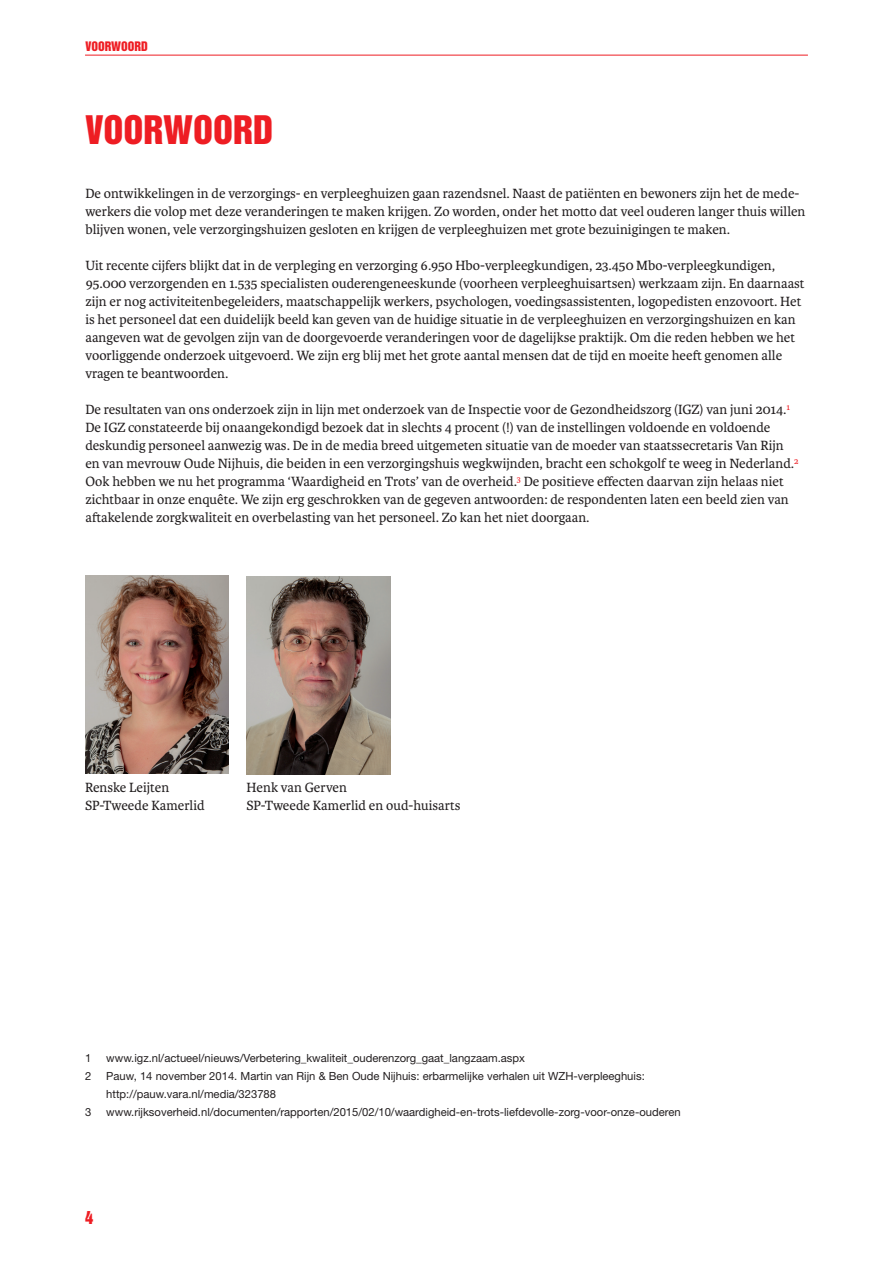
<style>
.page{position:relative;width:893px;height:1263px;background:#fff}
.page>*{position:absolute;margin:0;border:0;box-sizing:border-box;transform-origin:0 0}
.t1{font:36px "Helvetica Inserat LT Std";color:#ee1d23}
.t2{font:16.5px "Helvetica Inserat LT Std";color:#ee1d23}
.t3{font:14.25px/18px "Karmina";color:#231f20}
.t4{font:12px "Helvetica Inserat LT Std";color:#ee1d23}
.t5{font:11.25px/18px "Helvetica Neue LT Std";color:#231f20}
</style>
<div class="page">
<hr style="left:85px;top:55px;width:723px;height:1px;background:#ee1d23">
<img style="left:85px;top:576px;width:144px;height:198px">
<img style="left:247px;top:576px;width:143px;height:198px">
<p class="t4" style="left:85px;top:39px;width:64px">VOORWOORD</p>
<h1 class="t1" style="left:85px;top:108px;width:189px">VOORWOORD</h1>
<p class="t3" style="left:85px;top:185px;width:722px">De ontwikkelingen in de verzorgings- en verpleeghuizen gaan razendsnel. Naast de patiënten en bewoners zijn het de mede&shy;werkers die volop met deze veranderingen te maken krijgen. Zo worden, onder het motto dat veel ouderen langer thuis willen blijven wonen, vele verzorgingshuizen gesloten en krijgen de verpleeghuizen met grote bezuinigingen te maken.</p>
<p class="t3" style="left:85px;top:257px;width:721px">Uit recente cijfers blijkt dat in de verpleging en verzorging 6.950 Hbo-verpleegkundigen, 23.450 Mbo-verpleegkundigen, 95.000 verzorgenden en 1.535 specialisten ouderengeneeskunde (voorheen verpleeghuisartsen) werkzaam zijn. En daarnaast zijn er nog activiteitenbegeleiders, maatschappelijk werkers, psychologen, voedingsassistenten, logopedisten enzovoort. Het is het personeel dat een duidelijk beeld kan geven van de huidige situatie in de verpleeghuizen en verzorgingshuizen en kan aangeven wat de gevolgen zijn van de doorgevoerde veranderingen voor de dagelijkse praktijk. Om die reden hebben we het voorliggende onderzoek uitgevoerd. We zijn erg blij met het grote aantal mensen dat de tijd en moeite heeft genomen alle vragen te beantwoorden.</p>
<p class="t3" style="left:85px;top:401px;width:715px">De resultaten van ons onderzoek zijn in lijn met onderzoek van de Inspectie voor de Gezondheidszorg (IGZ) van juni 2014.<sup>1<br></sup>De IGZ constateerde bij onaangekondigd bezoek dat in slechts 4 procent (!) van de instellingen voldoende en voldoende deskundig personeel aanwezig was. De in de media breed uitgemeten situatie van de moeder van staatssecretaris Van Rijn en van mevrouw Oude Nijhuis, die beiden in een verzorgingshuis wegkwijnden, bracht een schokgolf te weeg in Nederland.<sup>2<br></sup>Ook hebben we nu het programma ‘Waardigheid en Trots’ van de overheid.<sup>3</sup> De positieve effecten daarvan zijn helaas niet zichtbaar in onze enquête. We zijn erg geschrokken van de gegeven antwoorden: de respondenten laten een beeld zien van aftakelende zorgkwaliteit en overbelasting van het personeel. Zo kan het niet doorgaan.</p>
<p class="t3" style="left:85px;top:779px;width:121px">Renske Leijten<br>SP-Tweede Kamerlid</p>
<p class="t3" style="left:247px;top:779px;width:215px">Henk van Gerven<br>SP-Tweede Kamerlid en oud-huisarts</p>
<p class="t5" style="left:85px;top:1049px;width:8px">1</p>
<p class="t5" style="left:106px;top:1049px;width:420px">www.igz.nl/actueel/nieuws/Verbetering_kwaliteit_ouderenzorg_gaat_langzaam.aspx</p>
<p class="t5" style="left:85px;top:1067px;width:8px">2</p>
<p class="t5" style="left:106px;top:1067px;width:540px">Pauw, 14 november 2014. Martin van Rijn &amp; Ben Oude Nijhuis: erbarmelijke verhalen uit WZH-verpleeghuis: http://pauw.vara.nl/media/323788</p>
<p class="t5" style="left:85px;top:1103px;width:8px">3</p>
<p class="t5" style="left:106px;top:1103px;width:576px">www.rijksoverheid.nl/documenten/rapporten/2015/02/10/waardigheid-en-trots-liefdevolle-zorg-voor-onze-ouderen</p>
<p class="t2" style="left:85px;top:1208px;width:10px">4</p>
</div>
